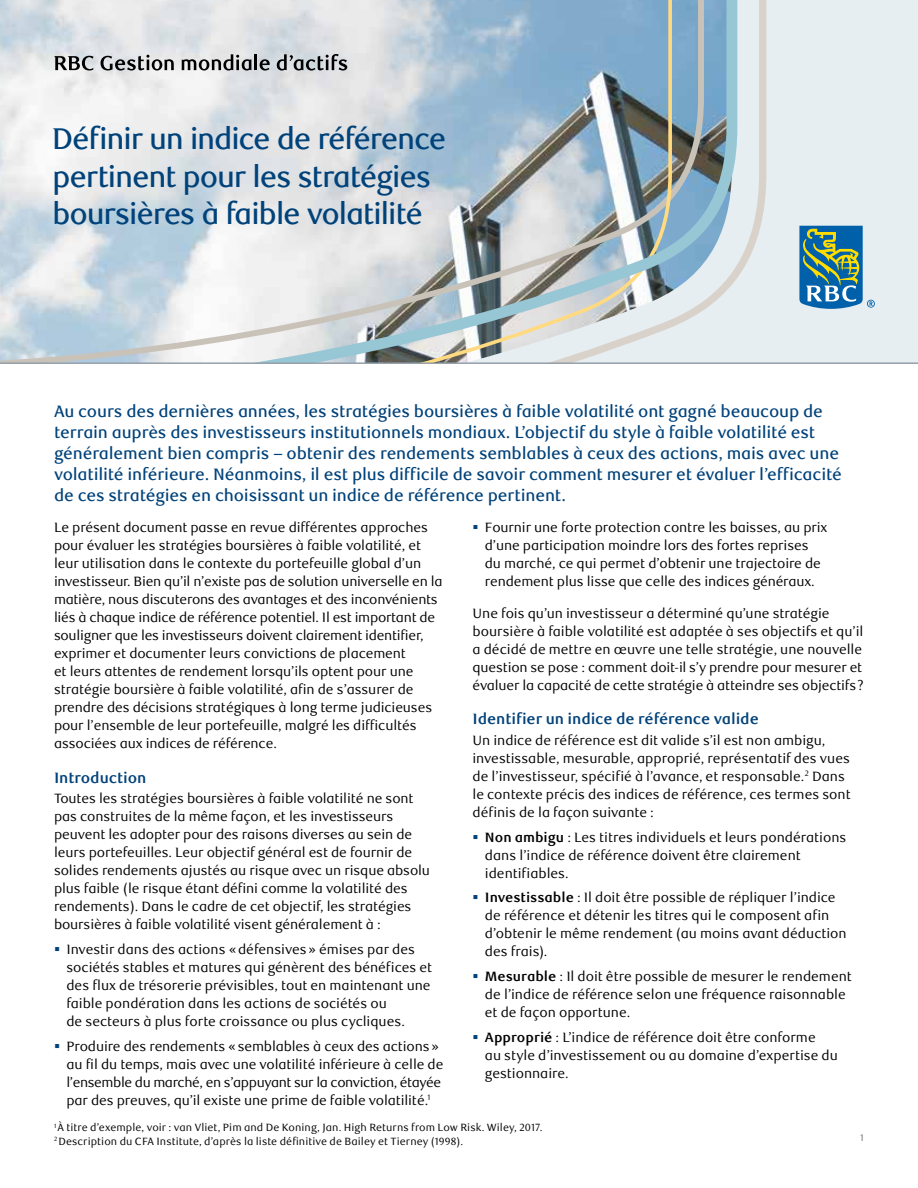
<style>
.page{position:relative;width:918px;height:1188px;background:#fff}
.page>*{position:absolute;margin:0;border:0;box-sizing:border-box;transform-origin:0 0}
.H1_Primary_Headline{font:500 30px/37.5px "RBC Display";letter-spacing:-.025em;color:#00427a}
.P_Intro_text{font:500 16.5px/21px "RBC Text";letter-spacing:-.01em;color:#00427a}
.H2_Subhead{font:700 15px "RBC Text";letter-spacing:-.005em;color:#00427a}
.P_Body{font:13.5px/18px "RBC Text";letter-spacing:-.01em;color:#000}
.P_Footnotes{font:10.5px "RBC Text";letter-spacing:.005em;color:#000}
.t1{font:9.75px "RBC Text";color:#6d6e71}
.s1{color:#00427a}
.s2{font-weight:700}
</style>
<div class="page">
<div style="left:0;top:0;width:918px;height:364px;background:#e7eef1"></div>
<svg style="left:737px;top:0;width:29px;height:278px"></svg>
<svg style="left:0;top:0;width:737px;height:362px"></svg>
<svg style="left:799px;top:226px;width:76px;height:83px"></svg>
<hr style="left:0;top:362px;width:918px;height:2px;background:#95a0a9">
<svg style="left:54px;top:56px;width:40px;height:14px"></svg>
<svg style="left:101px;top:55px;width:73px;height:16px"></svg>
<svg style="left:182px;top:54px;width:69px;height:17px"></svg>
<hr style="left:254px;top:54px;width:3px;height:16px;background:#000">
<svg style="left:260px;top:59px;width:10px;height:12px"></svg>
<svg style="left:277px;top:54px;width:70px;height:17px"></svg>
<h1 class="H1_Primary_Headline" style="left:52px;top:121px;width:395px">Définir un indice de référence pertinent pour les stratégies boursières à faible volatilité</h1>
<p class="P_Intro_text" style="left:54px;top:401px;width:790px">Au cours des dernières années, les stratégies boursières à faible volatilité ont gagné beaucoup de terrain auprès des investisseurs institutionnels mondiaux. L’objectif du style à faible volatilité est généralement bien compris – obtenir des rendements semblables à ceux des actions, mais avec une volatilité inférieure. Néanmoins, il est plus difficile de savoir comment mesurer et évaluer l’efficacité de ces stratégies en choisissant un indice de référence pertinent.</p>
<p class="P_Body" style="left:54px;top:519px;width:390px">Le présent document passe en revue différentes approches pour évaluer les stratégies boursières à faible volatilité, et leur utilisation dans le contexte du portefeuille global d’un investisseur. Bien qu’il n’existe pas de solution universelle en la matière, nous discuterons des avantages et des inconvénients liés à chaque indice de référence potentiel. Il est important de souligner que les investisseurs doivent clairement identifier, exprimer et documenter leurs convictions de placement<br>et leurs attentes de rendement lorsqu’ils optent pour une stratégie boursière à faible volatilité, afin de s’assurer de prendre des décisions stratégiques à long terme judicieuses pour l’ensemble de leur portefeuille, malgré les difficultés associées aux indices de référence.</p>
<h2 class="H2_Subhead" style="left:54px;top:768px;width:94px">Introduction</h2>
<p class="P_Body" style="left:54px;top:790px;width:378px">Toutes les stratégies boursières à faible volatilité ne sont pas construites de la même façon, et les investisseurs peuvent les adopter pour des raisons diverses au sein de leurs portefeuilles. Leur objectif général est de fournir de solides rendements ajustés au risque avec un risque absolu plus faible (le risque étant défini comme la volatilité des rendements). Dans le cadre de cet objectif, les stratégies boursières à faible volatilité visent généralement à :</p>
<p class="P_Body" style="left:66px;top:941px;width:367px;text-indent:-12px"><span class="s1">▪</span> Investir dans des actions «défensives» émises par des sociétés stables et matures qui génèrent des bénéfices et des flux de trésorerie prévisibles, tout en maintenant une faible pondération dans les actions de sociétés ou<br>de secteurs à plus forte croissance ou plus cycliques.</p>
<p class="P_Body" style="left:66px;top:1037px;width:379px;text-indent:-12px"><span class="s1">▪</span> Produire des rendements «semblables à ceux des actions» au fil du temps, mais avec une volatilité inférieure à celle de l’ensemble du marché, en s’appuyant sur la conviction, étayée par des preuves, qu’il existe une prime de faible volatilité.<sup>1</sup></p>
<p class="P_Body" style="left:472px;top:519px;width:356px;text-align:center"><span class="s1">▪</span> Fournir une forte protection contre les baisses, au prix d’une participation moindre lors des fortes reprises<br>du marché, ce qui permet d’obtenir une trajectoire de rendement plus lisse que celle des indices généraux.</p>
<p class="P_Body" style="left:472px;top:605px;width:393px">Une fois qu’un investisseur a déterminé qu’une stratégie boursière à faible volatilité est adaptée à ses objectifs et qu’il a décidé de mettre en œuvre une telle stratégie, une nouvelle question se pose : comment doit-il s’y prendre pour mesurer et évaluer la capacité de cette stratégie à atteindre ses objectifs?</p>
<h2 class="H2_Subhead" style="left:472px;top:710px;width:288px">Identifier un indice de référence valide</h2>
<p class="P_Body" style="left:472px;top:731px;width:380px">Un indice de référence est dit valide s’il est non ambigu, investissable, mesurable, approprié, représentatif des vues de l’investisseur, spécifié à l’avance, et responsable.<sup>2</sup> Dans le contexte précis des indices de référence, ces termes sont définis de la façon suivante :</p>
<p class="P_Body" style="left:485px;top:828px;width:363px;text-indent:-12px"><span class="s1">▪</span> <span class="s2">Non ambigu</span> : Les titres individuels et leurs pondérations dans l’indice de référence doivent être clairement identifiables.</p>
<p class="P_Body" style="left:485px;top:889px;width:363px;text-indent:-12px"><span class="s1">▪</span> <span class="s2">Investissable</span> : Il doit être possible de répliquer l’indice de référence et détenir les titres qui le composent afin d’obtenir le même rendement (au moins avant déduction des frais).</p>
<p class="P_Body" style="left:485px;top:968px;width:368px;text-indent:-12px"><span class="s1">▪</span> <span class="s2">Mesurable</span> : Il doit être possible de mesurer le rendement de l’indice de référence selon une fréquence raisonnable et de façon opportune.</p>
<p class="P_Body" style="left:485px;top:1028px;width:355px;text-indent:-12px"><span class="s1">▪</span> <span class="s2">Approprié</span> : L’indice de référence doit être conforme<br>au style d’investissement ou au domaine d’expertise du gestionnaire.</p>
<p class="P_Footnotes" style="left:54px;top:1122px;width:490px"><sup>1</sup> À titre d’exemple, voir : van Vliet, Pim and De Koning, Jan. High Returns from Low Risk. Wiley, 2017.</p>
<p class="P_Footnotes" style="left:54px;top:1135px;width:411px"><sup>2</sup> Description du CFA Institute, d’après la liste définitive de Bailey et Tierney (1998).</p>
<p class="t1" style="left:860px;top:1132px;width:5px">1</p>
</div>
